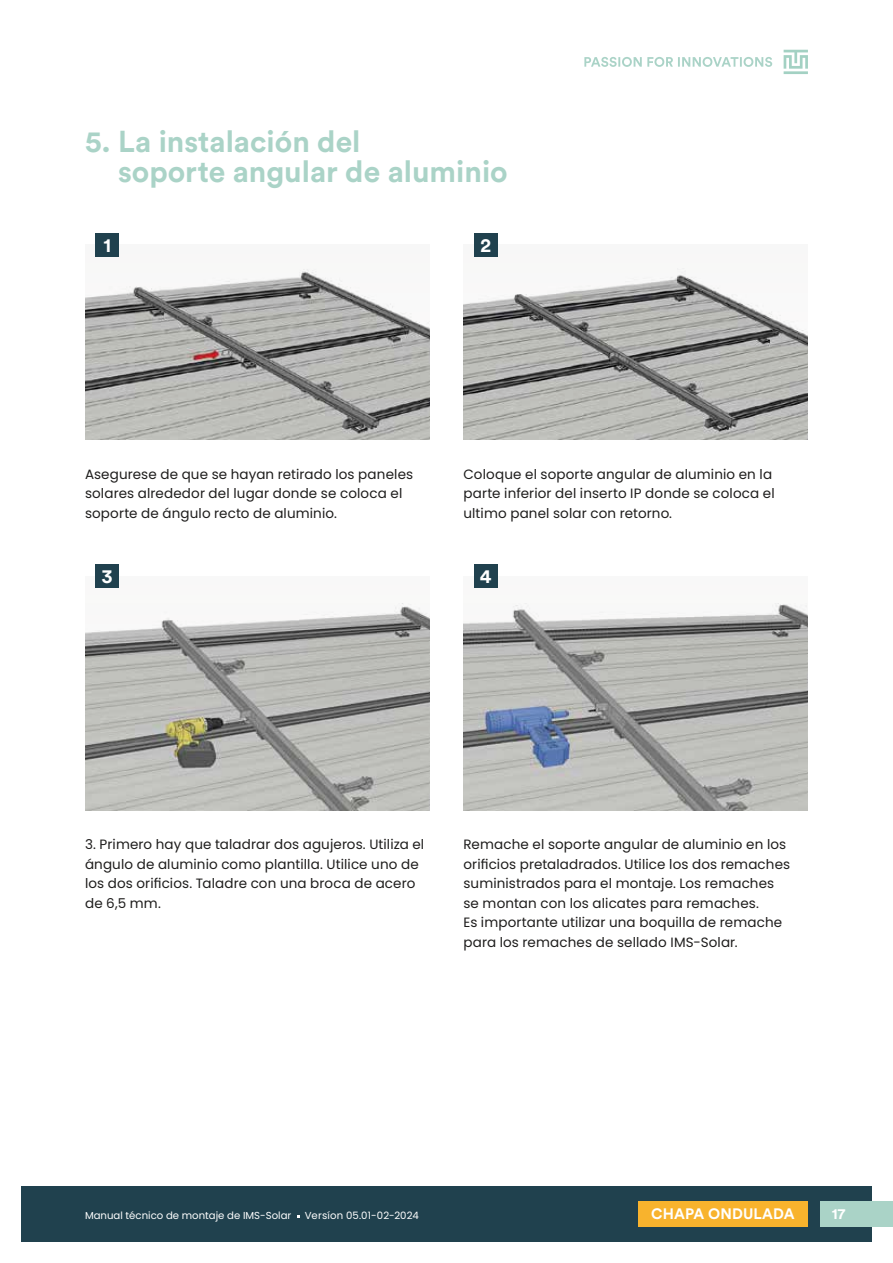
<style>
.page{position:relative;width:893px;height:1263px;background:#fff}
.page>*{position:absolute;margin:0;border:0;box-sizing:border-box;transform-origin:0 0}
.t1{font:700 30px/30px "Circular Std";color:#aad3c7}
.t2{font:700 19.5px "Circular Std";color:#fff}
.t3{font:700 15px "Circular Std";letter-spacing:.01em;color:#fff}
.t4{font:13.5px/19.5px "Poppins";letter-spacing:.01em;color:#1e1d1c}
.t5{font:10.2px "Poppins";color:#fff}
</style>
<div class="page">
<div style="left:21px;top:1186px;width:851px;height:56px;background:#20414e"></div>
<div style="left:821px;top:1201px;width:72px;height:26px;background:#aad3c7"></div>
<svg style="left:584px;top:57px;width:188px;height:10px"></svg>
<svg style="left:784px;top:50px;width:24px;height:24px"></svg>
<div style="left:638px;top:1201px;width:170px;height:26px;background:#f8b32d"></div>
<img style="left:85px;top:771px;width:344px;height:39px">
<img style="left:463px;top:771px;width:345px;height:39px">
<svg style="left:463px;top:245px;width:345px;height:195px"></svg>
<svg style="left:85px;top:245px;width:344px;height:195px"></svg>
<div style="left:96px;top:233px;width:23px;height:23px;background:#20414e"></div>
<div style="left:474px;top:233px;width:23px;height:23px;background:#20414e"></div>
<svg style="left:463px;top:576px;width:345px;height:195px"></svg>
<svg style="left:85px;top:576px;width:344px;height:195px"></svg>
<div style="left:96px;top:565px;width:23px;height:23px;background:#20414e"></div>
<div style="left:474px;top:565px;width:23px;height:23px;background:#20414e"></div>
<h1 class="t1" style="left:118px;top:126px;width:391px;text-indent:-33px">5. La instalación del<br>soporte angular de aluminio</h1>
<h2 class="t2" style="left:103px;top:232px;width:9px">1</h2>
<h2 class="t2" style="left:480px;top:232px;width:12px">2</h2>
<p class="t4" style="left:85px;top:464px;width:330px">Asegurese de que se hayan retirado los paneles solares alrededor del lugar donde se coloca el soporte de ángulo recto de aluminio.</p>
<p class="t4" style="left:463px;top:464px;width:313px">Coloque el soporte angular de aluminio en la parte inferior del inserto IP donde se coloca el ultimo panel solar con retorno.</p>
<h2 class="t2" style="left:102px;top:564px;width:12px">3</h2>
<h2 class="t2" style="left:480px;top:564px;width:13px">4</h2>
<p class="t4" style="left:85px;top:835px;width:341px">3. Primero hay que taladrar dos agujeros. Utiliza el ángulo de aluminio como plantilla. Utilice uno de los dos orificios. Taladre con una broca de acero de 6,5 mm.</p>
<p class="t4" style="left:463px;top:835px;width:328px">Remache el soporte angular de aluminio en los orificios pretaladrados. Utilice los dos remaches suministrados para el montaje. Los remaches se montan con los alicates para remaches.<br>Es importante utilizar una boquilla de remache para los remaches de sellado IMS-Solar.</p>
<p class="t5" style="left:85px;top:1210px;width:208px">Manual técnico de montaje de IMS-Solar</p>
<p class="t5" style="left:305px;top:1210px;width:115px">Versíon 05.01-02-2024</p>
<p class="t3" style="left:651px;top:1204px;width:145px">CHAPA ONDULADA</p>
<p class="t3" style="left:832px;top:1204px;width:15px">17</p>
</div>
